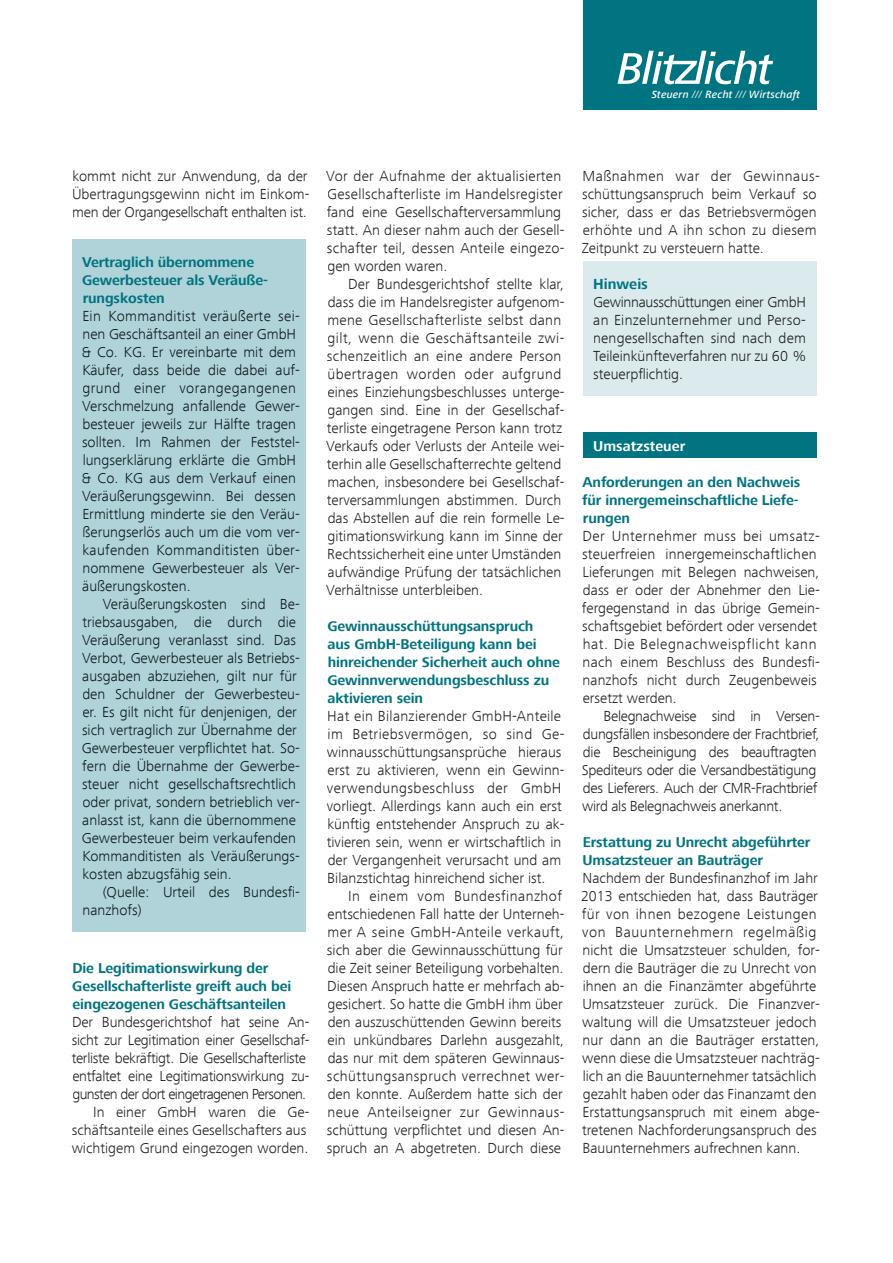
<style>
.page{position:relative;width:893px;height:1263px;background:#fff}
.page>*{position:absolute;margin:0;border:0;box-sizing:border-box;transform-origin:0 0}
.t1{font:300 15px/18px "Frutiger Next Com";color:#231f20}
.t2{font:300 15px/18px "Frutiger Next Com";color:#0c191d}
.t3{font:300 15px/18px "Frutiger Next Com";letter-spacing:-.02em;color:#231f20;text-align:right}
.t4{font:300 15px/18px "Frutiger Next Com";letter-spacing:.02em;color:#231f20}
.t5{font:300 15px/18px "Frutiger Next Com";color:#1a1c1f;text-align:justify}
.t6{font:700 15px "Frutiger Next Com";color:#007480}
.t7{font:700 14.7px/18px "Frutiger Next Com";letter-spacing:-.01em;color:#007480}
.t8{font:700 14.7px "Frutiger Next Com";color:#fff}
.t9{font:italic 500 10.8px "Frutiger Next Com";letter-spacing:.02em;color:#fff}
.s1{font-weight:400}
</style>
<div class="page">
<div style="left:72px;top:240px;width:234px;height:692px;background:#b0d3d9"></div>
<div style="left:583px;top:433px;width:233px;height:25px;background:#007480"></div>
<div style="left:583px;top:261px;width:233px;height:135px;background:#dbeaed"></div>
<div style="left:583px;top:0;width:233px;height:110px;background:#007480"></div>
<svg style="left:617px;top:51px;width:156px;height:33px"></svg>
<p class="t9" style="left:652px;top:88px;width:150px">Steuern <span class="s1">///</span> Recht <span class="s1">///</span> Wirtschaft</p>
<p class="t1" style="left:72px;top:167px;width:239px">kommt nicht zur Anwendung, da der<br>Übertragungsgewinn nicht im Einkom&shy;men der Organgesellschaft enthalten ist.</p>
<p class="t7" style="left:82px;top:253px;width:187px">Vertraglich übernommene<br>Gewerbesteuer als Veräuße&shy;rungskosten</p>
<p class="t2" style="left:82px;top:307px;width:220px">Ein Kommanditist veräußerte sei&shy;nen Geschäftsanteil an einer GmbH &amp; Co. KG. Er vereinbarte mit dem<br>Käufer, dass beide die dabei auf&shy;grund einer vorangegangenen<br>Verschmelzung anfallende Gewer&shy;besteuer jeweils zur Hälfte tragen sollten. Im Rahmen der Feststel&shy;lungserklärung erklärte die GmbH &amp; Co. KG aus dem Verkauf einen<br>Veräußerungsgewinn. Bei dessen<br>Ermittlung minderte sie den Veräu&shy;ßerungserlös auch um die vom ver&shy;kaufenden Kommanditisten über&shy;nommene Gewerbesteuer als Ver&shy;äußerungskosten.</p>
<p class="t2" style="left:82px;top:595px;width:220px;text-indent:21px">Veräußerungskosten sind Be&shy;triebsausgaben, die durch die Veräußerung veranlasst sind. Das Verbot, Gewerbesteuer als Betriebs&shy;ausgaben abzuziehen, gilt nur für den Schuldner der Gewerbesteu&shy;er. Es gilt nicht für denjenigen, der sich vertraglich zur Übernahme der Gewerbesteuer verpflichtet hat. So&shy;fern die Übernahme der Gewerbe&shy;steuer nicht gesellschaftsrechtlich oder privat, sondern betrieblich ver&shy;anlasst ist, kann die übernommene Gewerbesteuer beim verkaufenden Kommanditisten als Veräußerungs&shy;kosten abzugsfähig sein.</p>
<p class="t2" style="left:83px;top:883px;width:219px;text-indent:20px">(Quelle: Urteil des Bundesfi&shy;nanzhofs)</p>
<p class="t7" style="left:72px;top:959px;width:220px">Die Legitimationswirkung der<br>Gesellschafterliste greift auch bei eingezogenen Geschäftsanteilen</p>
<p class="t3" style="left:72px;top:1013px;width:239px">Der Bundesgerichtshof hat seine An&shy;sicht zur Legitimation einer Gesellschaf&shy;terliste bekräftigt. Die Gesellschafterliste entfaltet eine Legitimationswirkung zu&shy;gunsten der dort eingetragenen Personen.<br>In einer GmbH waren die Ge&shy;schäftsanteile eines Gesellschafters aus wichtigem Grund eingezogen worden.</p>
<p class="t4" style="left:326px;top:167px;width:240px">Vor der Aufnahme der aktualisierten Gesellschafterliste im Handelsregister fand eine Gesellschafterversammlung statt. An dieser nahm auch der Gesell&shy;schafter teil, dessen Anteile eingezo&shy;gen worden waren.</p>
<p class="t1" style="left:326px;top:275px;width:240px;text-indent:22px">Der Bundesgerichtshof stellte klar, dass die im Handelsregister aufgenom&shy;mene Gesellschafterliste selbst dann gilt, wenn die Geschäftsanteile zwi&shy;schenzeitlich an eine andere Person übertragen worden oder aufgrund eines Einziehungsbeschlusses unterge&shy;gangen sind. Eine in der Gesellschaf&shy;terliste eingetragene Person kann trotz Verkaufs oder Verlusts der Anteile wei&shy;terhin alle Gesellschafterrechte geltend machen, insbesondere bei Gesellschaf&shy;terversammlungen abstimmen. Durch das Abstellen auf die rein formelle Le&shy;gitimationswirkung kann im Sinne der Rechtssicherheit eine unter Umständen aufwändige Prüfung der tatsächlichen Verhältnisse unterbleiben.</p>
<p class="t7" style="left:327px;top:617px;width:234px">Gewinnausschüttungsanspruch<br>aus GmbH-Beteiligung kann bei hinreichender Sicherheit auch ohne<br>Gewinnverwendungsbeschluss zu aktivieren sein</p>
<p class="t1" style="left:327px;top:707px;width:239px">Hat ein Bilanzierender GmbH-Anteile im Betriebsvermögen, so sind Ge&shy;winnausschüttungsansprüche hieraus erst zu aktivieren, wenn ein Gewinn&shy;verwendungsbeschluss der GmbH vorliegt. Allerdings kann auch ein erst künftig entstehender Anspruch zu ak&shy;tivieren sein, wenn er wirtschaftlich in der Vergangenheit verursacht und am Bilanzstichtag hinreichend sicher ist.</p>
<p class="t1" style="left:327px;top:887px;width:239px;text-indent:21px">In einem vom Bundesfinanzhof entschiedenen Fall hatte der Unterneh&shy;mer A seine GmbH-Anteile verkauft, sich aber die Gewinnausschüttung für die Zeit seiner Beteiligung vorbehalten.<br>Diesen Anspruch hatte er mehrfach ab&shy;gesichert. So hatte die GmbH ihm über den auszuschüttenden Gewinn bereits ein unkündbares Darlehn ausgezahlt, das nur mit dem späteren Gewinnaus&shy;schüttungsanspruch verrechnet wer&shy;den konnte. Außerdem hatte sich der neue Anteilseigner zur Gewinnaus&shy;schüttung verpflichtet und diesen An&shy;spruch an A abgetreten. Durch diese</p>
<p class="t1" style="left:582px;top:167px;width:240px">Maßnahmen war der Gewinnaus&shy;schüttungsanspruch beim Verkauf so sicher, dass er das Betriebsvermögen erhöhte und A ihn schon zu diesem Zeitpunkt zu versteuern hatte.</p>
<p class="t6" style="left:593px;top:275px;width:56px">Hinweis</p>
<p class="t5" style="left:593px;top:293px;width:214px">Gewinnausschüttungen einer GmbH an Einzelunternehmer und Perso&shy;nengesellschaften sind nach dem Teileinkünfteverfahren nur zu 60 % steuerpflichtig.</p>
<p class="t8" style="left:593px;top:437px;width:94px">Umsatzsteuer</p>
<p class="t7" style="left:582px;top:473px;width:220px;text-align:justify">Anforderungen an den Nachweis für innergemeinschaftliche Liefe&shy;rungen</p>
<p class="t1" style="left:582px;top:527px;width:239px">Der Unternehmer muss bei umsatz&shy;steuerfreien innergemeinschaftlichen Lieferungen mit Belegen nachweisen, dass er oder der Abnehmer den Lie&shy;fergegenstand in das übrige Gemein&shy;schaftsgebiet befördert oder versendet hat. Die Belegnachweispflicht kann nach einem Beschluss des Bundesfi&shy;nanzhofs nicht durch Zeugenbeweis ersetzt werden.</p>
<p class="t3" style="left:582px;top:707px;width:239px;text-align:left;text-indent:22px">Belegnachweise sind in Versen&shy;dungsfällen insbesondere der Frachtbrief, die Bescheinigung des beauftragten Spediteurs oder die Versandbestätigung des Lieferers. Auch der CMR-Frachtbrief wird als Belegnachweis anerkannt.</p>
<p class="t7" style="left:583px;top:833px;width:229px">Erstattung zu Unrecht abgeführter<br>Umsatzsteuer an Bauträger</p>
<p class="t1" style="left:581px;top:869px;width:240px">Nachdem der Bundesfinanzhof im Jahr 2013 entschieden hat, dass Bauträger für von ihnen bezogene Leistungen von Bauunternehmern regelmäßig nicht die Umsatzsteuer schulden, for&shy;dern die Bauträger die zu Unrecht von ihnen an die Finanzämter abgeführte Umsatzsteuer zurück. Die Finanzver&shy;waltung will die Umsatzsteuer jedoch nur dann an die Bauträger erstatten, wenn diese die Umsatzsteuer nachträg&shy;lich an die Bauunternehmer tatsächlich gezahlt haben oder das Finanzamt den Erstattungsanspruch mit einem abge&shy;tretenen Nachforderungsanspruch des Bauunternehmers aufrechnen kann.</p>
</div>
